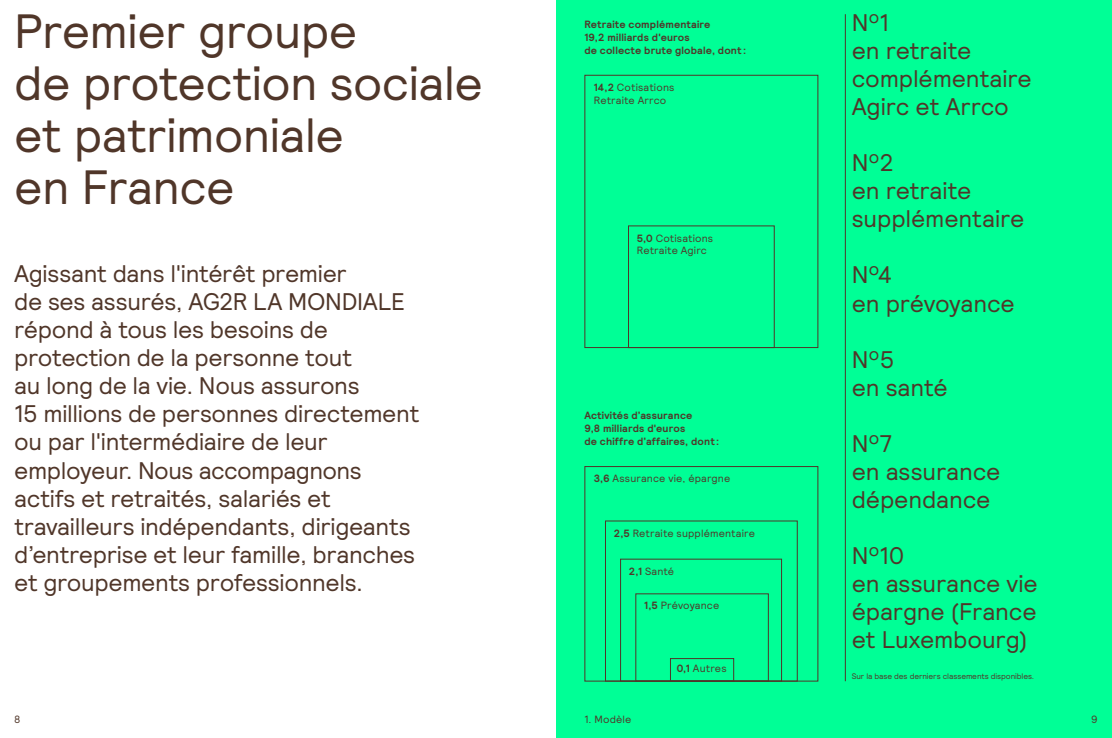
<style>
.page{position:relative;width:1112px;height:738px;background:#fff}
.page>*{position:absolute;margin:0;border:0;box-sizing:border-box;transform-origin:0 0}
.t1{font:48px/52px "Relative";letter-spacing:-.01em;color:#503629}
.t2{font:24px/28px "Relative";letter-spacing:-.015em;color:#503629}
.t3{font:10.5px/12.5px "Relative";letter-spacing:.015em;color:#503629}
.t4{font:700 10.5px/13px "Relative";letter-spacing:.02em;color:#503629}
.t5{font:8px "Relative";letter-spacing:-.005em;color:#503629}
.s1{font-weight:700}
</style>
<div class="page">
<div style="left:556px;top:0;width:555px;height:737px;background:#00ff96"></div>
<hr style="left:844px;top:14px;width:1px;height:666px;background:#503629">
<div style="left:584px;top:466px;width:234px;height:214px;border:1px solid #503629"></div>
<div style="left:670px;top:657px;width:63px;height:23px;border:1px solid #503629"></div>
<h1 class="t1" style="left:14px;top:3px;width:470px">Premier groupe<br>de protection sociale et patrimoniale<br>en France</h1>
<p class="t2" style="left:14px;top:259px;width:406px">Agissant dans l'intérêt premier<br>de ses assurés, AG2R LA MONDIALE répond à tous les besoins de protection de la personne tout<br>au long de la vie. Nous assurons<br>15 millions de personnes directement ou par l'intermédiaire de leur employeur. Nous accompagnons actifs et retraités, salariés et travailleurs indépendants, dirigeants d’entreprise et leur famille, branches et groupements professionnels.</p>
<p class="t4" style="left:584px;top:18px;width:163px">Retraite complémentaire<br>19,2 milliards d'euros<br>de collecte brute globale, dont:</p>
<p class="t3" style="left:593px;top:81px;width:82px"><span class="s1">14,2</span> Cotisations<br>Retraite Arrco</p>
<p class="t3" style="left:636px;top:231px;width:78px"><span class="s1">5,0</span> Cotisations<br>Retraite Agirc</p>
<p class="t4" style="left:584px;top:408px;width:136px">Activités d’assurance<br>9,8 milliards d'euros<br>de chiffre d’affaires, dont:</p>
<p class="t3" style="left:593px;top:471px;width:138px"><span class="s1">3,6</span> Assurance vie, épargne</p>
<p class="t3" style="left:613px;top:526px;width:143px"><span class="s1">2,5</span> Retraite supplémentaire</p>
<p class="t3" style="left:628px;top:564px;width:47px"><span class="s1">2,1</span> Santé</p>
<p class="t3" style="left:644px;top:598px;width:76px"><span class="s1">1,5</span> Prévoyance</p>
<p class="t3" style="left:676px;top:661px;width:51px"><span class="s1">0,1</span> Autres</p>
<p class="t2" style="left:851px;top:8px;width:181px">Nº1<br>en retraite complémentaire<br>Agirc et Arrco</p>
<p class="t2" style="left:851px;top:148px;width:174px">Nº2<br>en retraite supplémentaire</p>
<p class="t2" style="left:851px;top:260px;width:164px">Nº4<br>en prévoyance</p>
<p class="t2" style="left:851px;top:344px;width:98px">Nº5<br>en santé</p>
<p class="t2" style="left:851px;top:428px;width:150px">Nº7<br>en assurance dépendance</p>
<p class="t2" style="left:851px;top:540px;width:187px">Nº10<br>en assurance vie épargne (France et Luxembourg)</p>
<p class="t5" style="left:851px;top:670px;width:184px">Sur la base des derniers classements disponibles.</p>
<p class="t3" style="left:14px;top:711px;width:8px">8</p>
<p class="t3" style="left:584px;top:711px;width:49px">1. Modèle</p>
<p class="t3" style="left:1090px;top:711px;width:8px">9</p>
</div>
